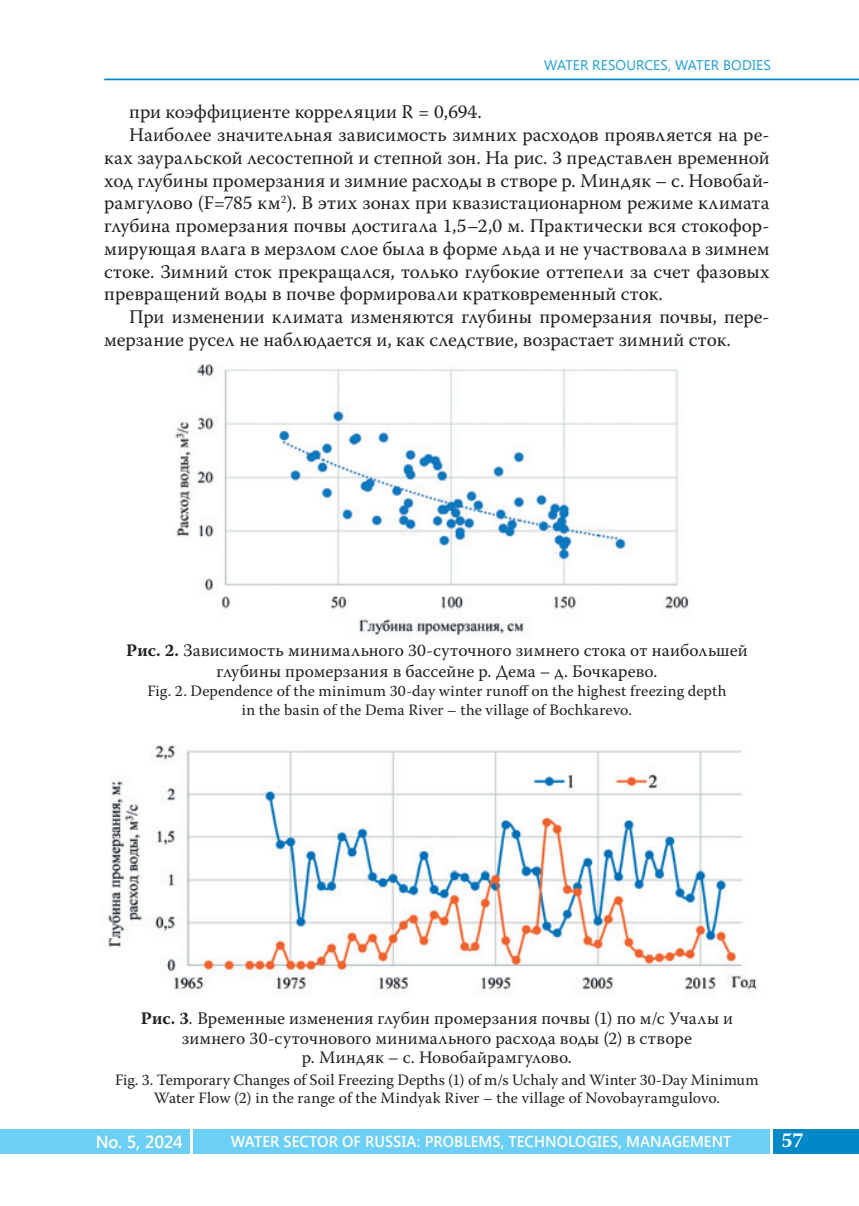
<style>
.page{position:relative;width:859px;height:1206px;background:#fff}
.page>*{position:absolute;margin:0;border:0;box-sizing:border-box;transform-origin:0 0}
.t1{font:700 21px "Warnock Pro";color:#fff}
.t2{font:19.25px "Warnock Pro";color:#231f20}
.t3{font:17.5px/19.2px "Warnock Pro";letter-spacing:.005em;color:#231f20;text-align:center}
.t4{font:600 17.5px "Segoe UI";letter-spacing:-.02em;color:#fff;scale:.96 1}
.t5{font:15.75px/19.2px "Warnock Pro";letter-spacing:.005em;color:#231f20;text-align:center}
.t6{font:600 15.75px "Segoe UI";letter-spacing:.005em;color:#fff;scale:.95 1}
.t7{font:14px "Segoe UI";letter-spacing:.01em;color:#1fa0d5}
.s1{font-weight:700}
.s2{font-style:italic}
</style>
<div class="page">
<div style="left:193px;top:1128px;width:576px;height:25px;background:#6bcff6"></div>
<div style="left:772px;top:1128px;width:86px;height:25px;background:#0088c7"></div>
<div style="left:0;top:1128px;width:189px;height:25px;background:#6bcff6"></div>
<hr style="left:104px;top:79px;width:754px;height:1px;background:#0088c7">
<img style="left:175px;top:364px;width:514px;height:273px">
<img style="left:108px;top:745px;width:649px;height:245px">
<p class="t7" style="left:544px;top:55px;width:228px">WATER RESOURCES, WATER BODIES</p>
<p class="t2" style="left:129px;top:105px;width:354px">при коэффициенте корреляции R = 0,694.</p>
<p class="t2" style="left:129px;top:127px;width:641px">Наиболее значительная зависимость зимних расходов проявляется на ре-</p>
<p class="t2" style="left:104px;top:150px;width:666px">ках зауральской лесостепной и степной зон. На рис. 3 представлен временной</p>
<p class="t2" style="left:104px;top:173px;width:666px">ход глубины промерзания и зимние расходы в створе р. Миндяк – с. Новобай-</p>
<p class="t2" style="left:104px;top:195px;width:666px">рамгулово (F=785 км<sup>2</sup>). В этих зонах при квазистационарном режиме климата</p>
<p class="t2" style="left:104px;top:218px;width:666px">глубина промерзания почвы достигала 1,5–2,0 м. Практически вся стокофор-</p>
<p class="t2" style="left:104px;top:241px;width:666px">мирующая влага в мерзлом слое была в форме льда и не участвовала в зимнем</p>
<p class="t2" style="left:104px;top:264px;width:666px">стоке. Зимний сток прекращался, только глубокие оттепели за счет фазовых</p>
<p class="t2" style="left:104px;top:287px;width:560px">превращений воды в почве формировали кратковременный сток.</p>
<p class="t2" style="left:129px;top:309px;width:641px">При изменении климата изменяются глубины промерзания почвы, пере-</p>
<p class="t2" style="left:104px;top:332px;width:627px">мерзание русел не наблюдается и, как следствие, возрастает зимний сток.</p>
<p class="t3" style="left:126px;top:641px;width:622px;line-height:21px"><span class="s1">Рис. 2.</span> Зависимость минимального 30-суточного зимнего стока от наибольшей глубины промерзания в бассейне р. Дема – д. Бочкарево.</p>
<p class="t5" style="left:147px;top:682px;width:580px">Fig. 2. Dependence of the minimum 30-day winter runoff on the highest freezing depth in the basin of the Dema River – the village of Bochkarevo.</p>
<p class="t3" style="left:141px;top:1010px;width:593px"><span class="s1">Рис. 3</span><span class="s2">.</span> Временные изменения глубин промерзания почвы (1) по м/с Учалы и зимнего 30-суточнового минимального расхода воды (2) в створе<br>р. Миндяк – с. Новобайрамгулово.</p>
<p class="t5" style="left:115px;top:1072px;width:644px;line-height:17.5px">Fig. 3. Temporary Changes of Soil Freezing Depths (1) of m/s Uchaly and Winter 30-Day Minimum<br>Water Flow (2) in the range of the Mindyak River – the village of Novobayramgulovo.</p>
<p class="t4" style="left:96px;top:1128px;width:92px">No. 5, 2024</p>
<p class="t6" style="left:231px;top:1129px;width:528px">WATER SECTOR OF RUSSIA: PROBLEMS, TECHNOLOGIES, MANAGEMENT</p>
<p class="t1" style="left:780px;top:1132px;width:24px">57</p>
</div>
